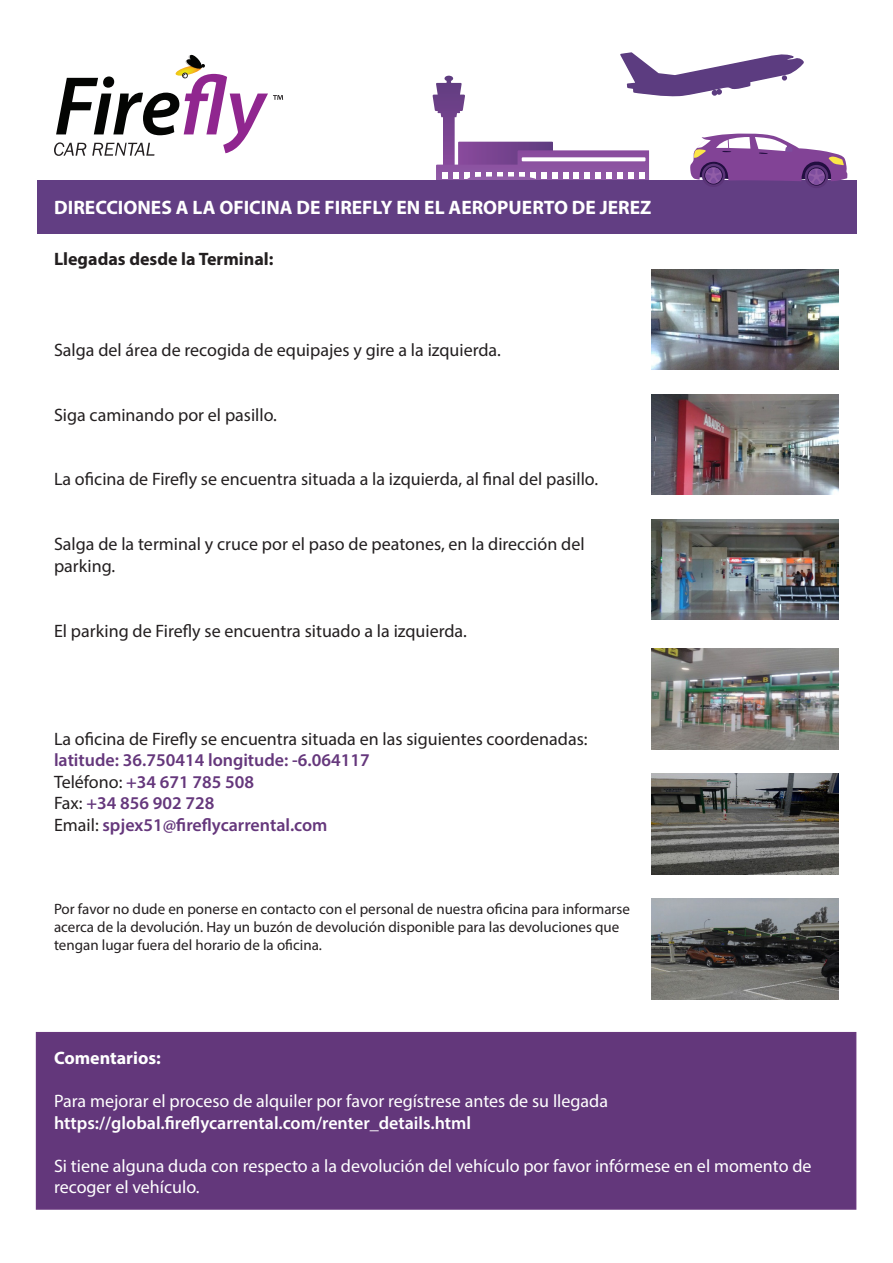
<style>
.page{position:relative;width:893px;height:1263px;background:#fff}
.page>*{position:absolute;margin:0;border:0;box-sizing:border-box;transform-origin:0 0}
.t1{font:700 19.5px "Myriad Pro";color:#fff}
.Paragraph_Style_1{font:18px/21.6px "Myriad Pro";color:#231f20}
.t2{font:18px/21.6px "Myriad Pro";color:#fff}
.Paragraph_Style_1-2{font:600 18px "Myriad Pro";color:#65377c}
.t3{font:700 18px "Myriad Pro";color:#231f20}
.t4{font:700 18px "Myriad Pro";color:#fff}
.Paragraph_Style_1-3{font:15px/18px "Myriad Pro";color:#231f20}
.s1{font-weight:400;color:#231f20}
.s2{font-weight:600}
</style>
<div class="page">
<div style="left:37px;top:181px;width:819px;height:53px;background:#623e83"></div>
<div style="left:702px;top:164px;width:23px;height:23px;background:#5b3578;border-radius:50%"></div>
<svg style="left:805px;top:165px;width:23px;height:23px"></svg>
<svg style="left:433px;top:52px;width:414px;height:133px"></svg>
<div style="left:36px;top:1032px;width:820px;height:178px;background:#63377b;border:2px solid #68387e"></div>
<img style="left:651px;top:269px;width:188px;height:101px">
<img style="left:651px;top:649px;width:188px;height:100px">
<img style="left:651px;top:519px;width:188px;height:101px">
<img style="left:651px;top:899px;width:188px;height:100px">
<img style="left:651px;top:394px;width:188px;height:101px">
<img style="left:651px;top:774px;width:188px;height:100px">
<svg style="left:54px;top:54px;width:229px;height:102px"></svg>
<p class="t1" style="left:54px;top:194px;width:599px">DIRECCIONES A LA OFICINA DE FIREFLY EN EL AEROPUERTO DE JEREZ</p>
<p class="t3" style="left:54px;top:247px;width:221px">Llegadas desde la Terminal:</p>
<p class="Paragraph_Style_1" style="left:54px;top:339px;width:448px">Salga del área de recogida de equipajes y gire a la izquierda.</p>
<p class="Paragraph_Style_1" style="left:54px;top:403px;width:224px">Siga caminando por el pasillo.</p>
<p class="Paragraph_Style_1" style="left:54px;top:468px;width:546px">La oficina de Firefly se encuentra situada a la izquierda, al final del pasillo.</p>
<p class="Paragraph_Style_1" style="left:54px;top:533px;width:532px">Salga de la terminal y cruce por el paso de peatones, en la dirección del parking.</p>
<p class="Paragraph_Style_1" style="left:54px;top:619px;width:414px">El parking de Firefly se encuentra situado a la izquierda.</p>
<p class="Paragraph_Style_1" style="left:54px;top:727px;width:535px">La oficina de Firefly se encuentra situada en las siguientes coordenadas:</p>
<p class="Paragraph_Style_1-2" style="left:54px;top:749px;width:317px">latitude: 36.750414 longitude: -6.064117</p>
<p class="Paragraph_Style_1-2" style="left:54px;top:770px;width:202px"><span class="s1">Teléfono:</span> +34 671 785 508</p>
<p class="Paragraph_Style_1-2" style="left:54px;top:792px;width:162px"><span class="s1">Fax:</span> +34 856 902 728</p>
<p class="Paragraph_Style_1-2" style="left:54px;top:813px;width:275px"><span class="s1">Email:</span> spjex51@fireflycarrental.com</p>
<p class="Paragraph_Style_1-3" style="left:54px;top:899px;width:577px">Por favor no dude en ponerse en contacto con el personal de nuestra oficina para informarse acerca de la devolución. Hay un buzón de devolución disponible para las devoluciones que tengan lugar fuera del horario de la oficina.</p>
<p class="t4" style="left:54px;top:1046px;width:108px">Comentarios:</p>
<p class="t2" style="left:54px;top:1090px;width:556px">Para mejorar el proceso de alquiler por favor regístrese antes de su llegada <span class="s2">https://global.fireflycarrental.com/renter_details.html</span></p>
<p class="t2" style="left:54px;top:1155px;width:759px">Si tiene alguna duda con respecto a la devolución del vehículo por favor infórmese en el momento de recoger el vehículo.</p>
</div>
